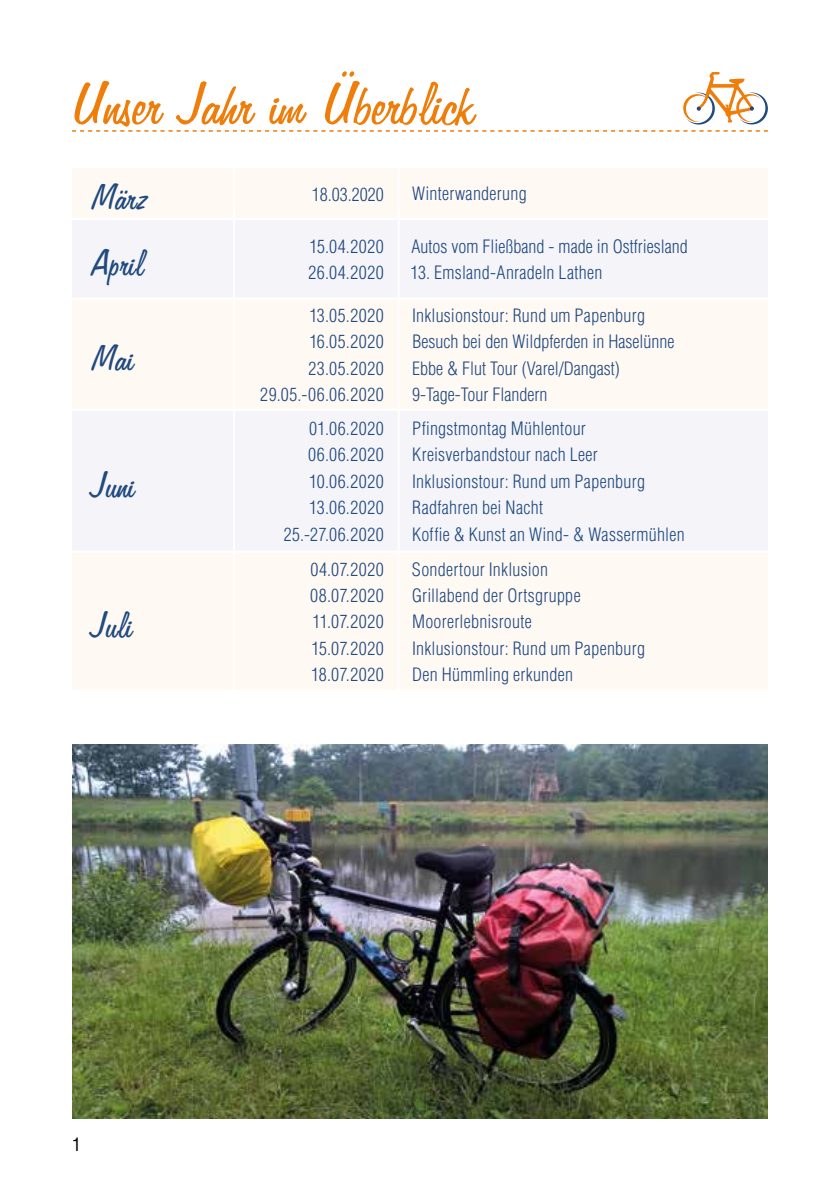
<style>
.page{position:relative;width:840px;height:1191px;background:#fff}
.page>*{position:absolute;margin:0;border:0;box-sizing:border-box;transform-origin:0 0}
.t1{font:68px "Freehand 575 BT Regular B";color:#ef7d0a}
.t2{font:42px "Freehand 575 BT Regular B";color:#214a7f}
.t3{font:300 condensed 18px/26.4px "Helvetica";letter-spacing:.015em;color:#214a7f}
.t4{font:condensed 18px "Helvetica";color:#000}
</style>
<div class="page">
<div style="left:72px;top:168px;width:695px;height:522px;background:#fff9f4"></div>
<svg style="left:72px;top:220px;width:695px;height:330px;fill:#f4f4f9"></svg>
<hr style="left:233px;top:168px;width:2px;height:50px;background:#fff">
<hr style="left:397px;top:168px;width:2px;height:50px;background:#fff">
<hr style="left:72px;top:218px;width:162px;height:2px;background:#fff">
<hr style="left:234px;top:218px;width:164px;height:2px;background:#fff">
<hr style="left:233px;top:220px;width:2px;height:77px;background:#fff">
<hr style="left:398px;top:218px;width:369px;height:2px;background:#fff">
<hr style="left:397px;top:220px;width:2px;height:77px;background:#fff">
<hr style="left:72px;top:297px;width:162px;height:2px;background:#fff">
<hr style="left:234px;top:297px;width:164px;height:2px;background:#fff">
<hr style="left:233px;top:299px;width:2px;height:110px;background:#fff">
<hr style="left:398px;top:297px;width:369px;height:2px;background:#fff">
<hr style="left:397px;top:299px;width:2px;height:110px;background:#fff">
<hr style="left:72px;top:409px;width:162px;height:2px;background:#fff">
<hr style="left:234px;top:409px;width:164px;height:2px;background:#fff">
<hr style="left:233px;top:411px;width:2px;height:139px;background:#fff">
<hr style="left:398px;top:409px;width:369px;height:2px;background:#fff">
<hr style="left:397px;top:411px;width:2px;height:139px;background:#fff">
<hr style="left:72px;top:550px;width:162px;height:2px;background:#fff">
<hr style="left:234px;top:550px;width:164px;height:2px;background:#fff">
<hr style="left:233px;top:552px;width:2px;height:138px;background:#fff">
<hr style="left:398px;top:550px;width:369px;height:2px;background:#fff">
<hr style="left:397px;top:552px;width:2px;height:138px;background:#fff">
<img style="left:72px;top:744px;width:695px;height:375px">
<svg style="left:72px;top:72px;width:696px;height:59px"></svg>
<h1 class="t1" style="left:72px;top:69px;width:405px">Unser Jahr im Überblick</h1>
<h2 class="t2" style="left:93px;top:176px;width:57px">März</h2>
<p class="t3" style="left:312px;top:181px;width:73px">18.03.2020</p>
<p class="t3" style="left:412px;top:180px;width:116px">Winterwanderung</p>
<h2 class="t2" style="left:92px;top:241px;width:54px">April</h2>
<p class="t3" style="left:308px;top:233px;width:77px">15.04.2020<br>26.04.2020</p>
<p class="t3" style="left:411px;top:233px;width:277px">Autos vom Fließband - made in Ostfriesland</p>
<p class="t3" style="left:410px;top:259px;width:193px">13. Emsland-Anradeln Lathen</p>
<h2 class="t2" style="left:93px;top:336px;width:43px">Mai</h2>
<h2 class="t2" style="left:91px;top:463px;width:46px">Juni</h2>
<h2 class="t2" style="left:91px;top:603px;width:43px">Juli</h2>
<p class="t3" style="left:260px;top:302px;width:125px;text-align:right">13.05.2020<br>16.05.2020<br>23.05.2020<br>29.05.-06.06.2020</p>
<p class="t3" style="left:412px;top:302px;width:264px">Inklusionstour: Rund um Papenburg<br>Besuch bei den Wildpferden in Haselünne<br>Ebbe &amp; Flut Tour (Varel/Dangast)<br>9-Tage-Tour Flandern</p>
<p class="t3" style="left:283px;top:415px;width:101px;text-align:right">01.06.2020<br>06.06.2020<br>10.06.2020<br>13.06.2020<br>25.-27.06.2020</p>
<p class="t3" style="left:412px;top:415px;width:274px">Pfingstmontag Mühlentour<br>Kreisverbandstour nach Leer<br>Inklusionstour: Rund um Papenburg<br>Radfahren bei Nacht<br>Koffie &amp; Kunst an Wind- &amp; Wassermühlen</p>
<p class="t3" style="left:310px;top:556px;width:75px;text-align:justify">04.07.2020<br>08.07.2020<br>11.07.2020<br>15.07.2020<br>18.07.2020</p>
<p class="t3" style="left:412px;top:556px;width:234px">Sondertour Inklusion<br>Grillabend der Ortsgruppe<br>Moorerlebnisroute<br>Inklusionstour: Rund um Papenburg<br>Den Hümmling erkunden</p>
<p class="t4" style="left:72px;top:1132px;width:10px">1</p>
</div>
